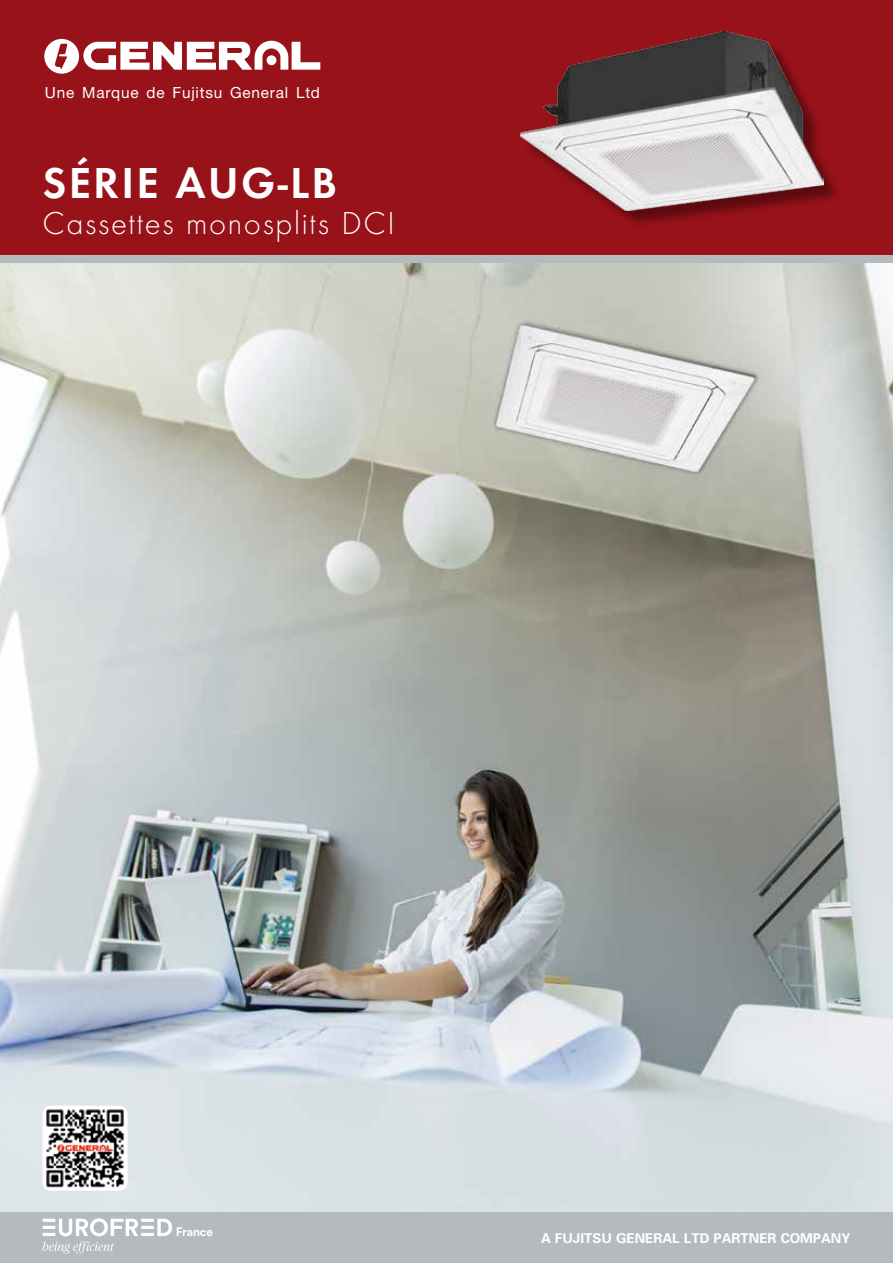
<style>
.page{position:relative;width:893px;height:1263px;background:#fff}
.page>*{position:absolute;margin:0;border:0;box-sizing:border-box;transform-origin:0 0}
.t1{font:600 45px "Futura T";letter-spacing:.05em;color:#fff}
.t2{font:300 33px "Futura T";letter-spacing:.05em;color:#fff}
.t3{font:15.3px "Helvetica Neue LT Std";letter-spacing:.05em;color:#fff}
.t4{font:700 13.5px "Univers";color:#fff}
</style>
<div class="page">
<div style="left:0;top:0;width:893px;height:255px;background:#98121a"></div>
<div style="left:0;top:1212px;width:893px;height:51px;background:#b4babd"></div>
<div style="left:0;top:255px;width:893px;height:9px;background:#b4babd"></div>
<img style="left:0;top:264px;width:893px;height:948px">
<div style="left:523px;top:35px;width:319px;height:194px;background:#000;opacity:.4"></div>
<img style="left:520px;top:32px;width:303px;height:178px">
<img style="left:43px;top:1106px;width:85px;height:85px">
<svg style="left:44px;top:39px;width:276px;height:35px"></svg>
<svg style="left:43px;top:1218px;width:169px;height:35px"></svg>
<p class="t3" style="left:45px;top:83px;width:277px">Une Marque de Fujitsu General Ltd</p>
<h1 class="t1" style="left:43px;top:156px;width:296px">SÉRIE AUG-LB</h1>
<h2 class="t2" style="left:43px;top:204px;width:354px">Cassettes monosplits DCI</h2>
<p class="t4" style="left:541px;top:1230px;width:311px">A FUJITSU GENERAL LTD PARTNER COMPANY</p>
</div>
